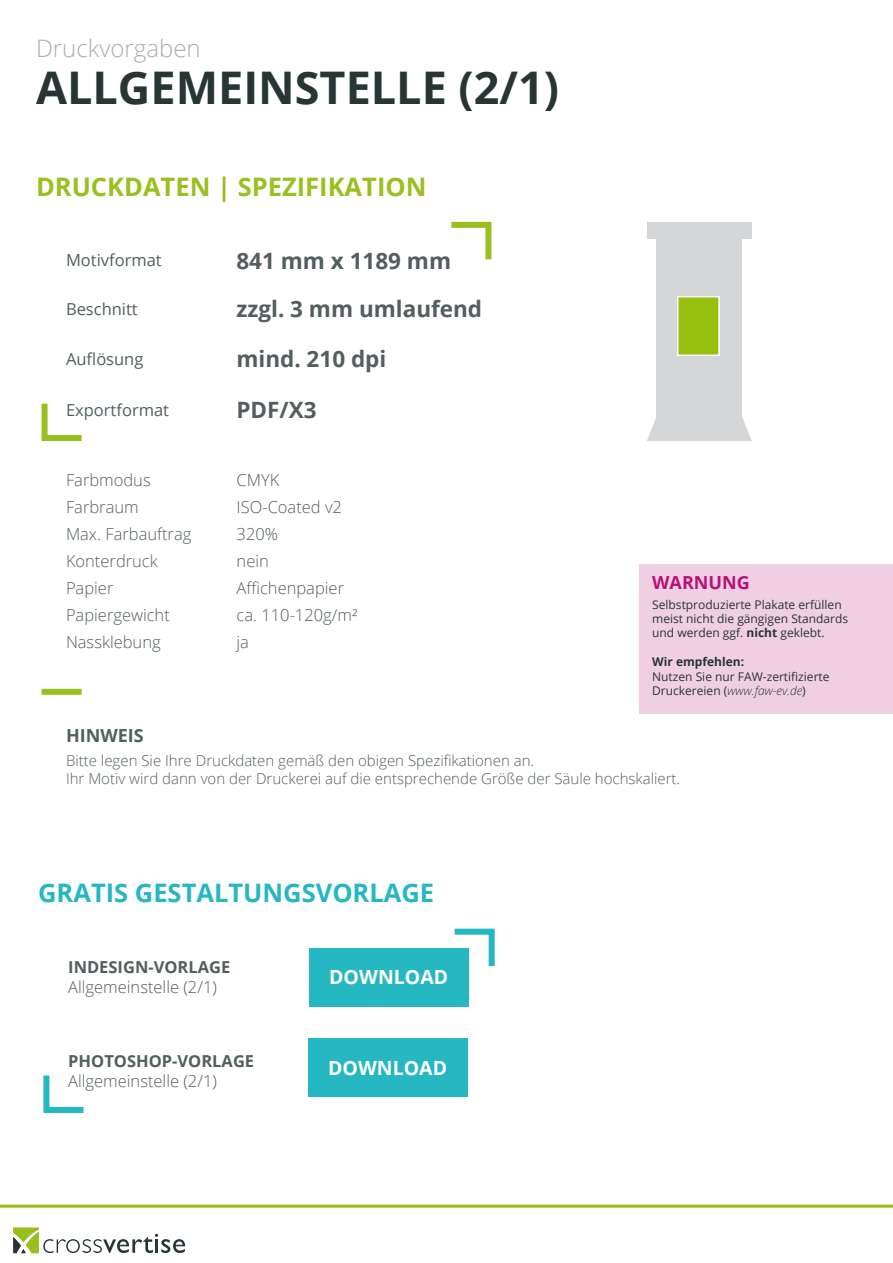
<style>
.page{position:relative;width:893px;height:1263px;background:#fff}
.page>*{position:absolute;margin:0;border:0;box-sizing:border-box;transform-origin:0 0}
.t1{font:700 45px "Open Sans";color:#283534}
.t2{font:700 25.5px "Open Sans";color:#98c01e}
.t3{font:700 25.5px "Open Sans";color:#25b7c2}
.t4{font:300 24px "Open Sans";color:#a9adae}
.t5{font:700 22.5px "Open Sans";color:#545e5f}
.t6{font:700 19.5px "Open Sans";color:#fff}
.t7{font:700 18px "Open Sans";color:#545e5f}
.t8{font:700 18px "Open Sans";color:#b91075}
.t9{font:300 16.5px "Open Sans";color:#545e5f}
.t10{font:16.5px "Open Sans";color:#545e5f}
.t11{font:700 16.5px "Open Sans";color:#545e5f}
.t12{font:300 15px/18px "Open Sans";color:#545e5f}
.t13{font:12px/14.4px "Open Sans";color:#283534}
.t14{font:700 12px "Open Sans";color:#283534}
.s1{font-weight:700}
.s2{font-weight:300;font-style:italic}
</style>
<div class="page">
<svg style="left:41px;top:403px;width:41px;height:39px"></svg>
<svg style="left:451px;top:221px;width:41px;height:39px"></svg>
<svg style="left:43px;top:1075px;width:41px;height:38px"></svg>
<svg style="left:454px;top:928px;width:41px;height:44px"></svg>
<div style="left:309px;top:948px;width:159px;height:58px;background:#25b7c2"></div>
<div style="left:308px;top:1039px;width:159px;height:58px;background:#25b7c2"></div>
<div style="left:42px;top:689px;width:40px;height:6px;background:#98c01e"></div>
<div style="left:656px;top:237px;width:86px;height:181px;background:#d4d6d7"></div>
<svg style="left:647px;top:417px;width:105px;height:24px;background:#d7d9da"></svg>
<div style="left:677px;top:296px;width:43px;height:60px;background:#97bf0d;border:2px solid #fff"></div>
<div style="left:647px;top:222px;width:105px;height:16px;background:#d4d6d8"></div>
<div style="left:639px;top:564px;width:254px;height:150px;background:#f1cfe3"></div>
<svg style="left:13px;top:1227px;width:172px;height:26px"></svg>
<hr style="left:0;top:1205px;width:893px;height:3px;background:#97bf0d">
<h3 class="t4" style="left:36px;top:32px;width:166px">Druckvorgaben</h3>
<h1 class="t1" style="left:36px;top:56px;width:525px">ALLGEMEINSTELLE (2/1)</h1>
<h2 class="t2" style="left:36px;top:169px;width:392px">DRUCKDATEN | SPEZIFIKATION</h2>
<p class="t10" style="left:66px;top:249px;width:97px">Motivformat</p>
<h3 class="t5" style="left:236px;top:245px;width:216px">841 mm x 1189 mm</h3>
<p class="t10" style="left:66px;top:297px;width:73px">Beschnitt</p>
<h3 class="t5" style="left:236px;top:293px;width:247px">zzgl. 3 mm umlaufend</h3>
<p class="t10" style="left:66px;top:347px;width:79px">Auflösung</p>
<h3 class="t5" style="left:236px;top:343px;width:151px">mind. 210 dpi</h3>
<p class="t10" style="left:66px;top:399px;width:105px">Exportformat</p>
<h3 class="t5" style="left:236px;top:394px;width:82px">PDF/X3</h3>
<p class="t9" style="left:66px;top:469px;width:86px">Farbmodus</p>
<p class="t9" style="left:237px;top:469px;width:44px">CMYK</p>
<p class="t9" style="left:66px;top:496px;width:74px">Farbraum</p>
<p class="t9" style="left:237px;top:496px;width:107px">ISO-Coated v2</p>
<p class="t9" style="left:66px;top:523px;width:127px">Max. Farbauftrag</p>
<p class="t9" style="left:237px;top:523px;width:43px">320%</p>
<p class="t9" style="left:66px;top:550px;width:93px">Konterdruck</p>
<p class="t9" style="left:237px;top:550px;width:34px">nein</p>
<p class="t9" style="left:66px;top:577px;width:49px">Papier</p>
<p class="t9" style="left:237px;top:577px;width:109px">Affichenpapier</p>
<p class="t9" style="left:66px;top:604px;width:105px">Papiergewicht</p>
<p class="t9" style="left:237px;top:604px;width:123px">ca. 110-120g/m²</p>
<p class="t9" style="left:66px;top:631px;width:96px">Nassklebung</p>
<p class="t9" style="left:237px;top:631px;width:14px">ja</p>
<p class="t7" style="left:66px;top:723px;width:79px">HINWEIS</p>
<p class="t8" style="left:652px;top:570px;width:99px">WARNUNG</p>
<p class="t13" style="left:652px;top:597px;width:197px">Selbstproduzierte Plakate erfüllen meist nicht die gängigen Standards und werden ggf. <span class="s1">nicht</span> geklebt.</p>
<p class="t14" style="left:652px;top:653px;width:93px">Wir empfehlen:</p>
<p class="t13" style="left:652px;top:669px;width:179px">Nutzen Sie nur FAW-zertifizierte<br>Druckereien (<span class="s2">www.faw-ev.de</span>)</p>
<p class="t12" style="left:66px;top:751px;width:616px">Bitte legen Sie Ihre Druckdaten gemäß den obigen Spezifikationen an.<br>Ihr Motiv wird dann von der Druckerei auf die entsprechende Größe der Säule hochskaliert.</p>
<h2 class="t3" style="left:38px;top:875px;width:398px">GRATIS GESTALTUNGSVORLAGE</h2>
<p class="t11" style="left:68px;top:955px;width:164px">INDESIGN-VORLAGE</p>
<p class="t9" style="left:68px;top:975px;width:150px">Allgemeinstelle (2/1)</p>
<p class="t11" style="left:68px;top:1049px;width:187px">PHOTOSHOP-VORLAGE</p>
<p class="t9" style="left:68px;top:1069px;width:150px">Allgemeinstelle (2/1)</p>
<p class="t6" style="left:329px;top:963px;width:121px">DOWNLOAD</p>
<p class="t6" style="left:328px;top:1054px;width:121px">DOWNLOAD</p>
</div>
